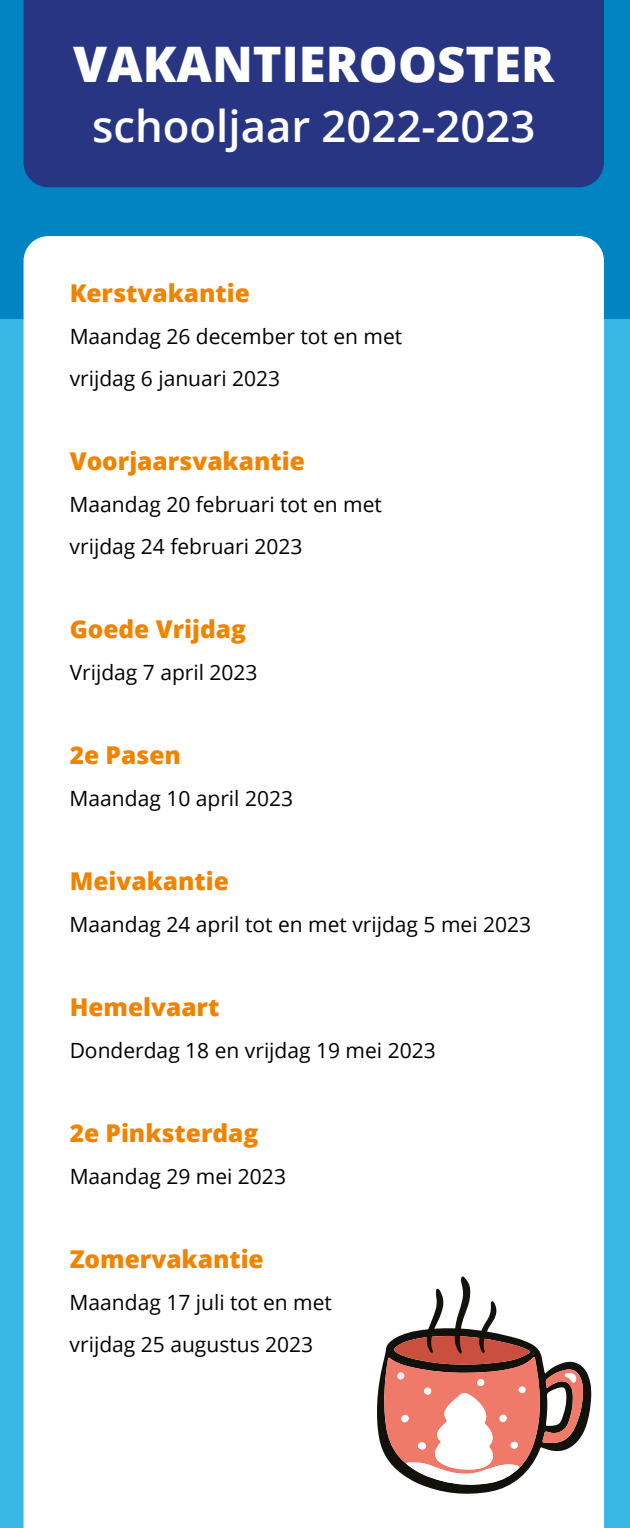
<style>
.page{position:relative;width:630px;height:1528px;background:#fff}
.page>*{position:absolute;margin:0;border:0;box-sizing:border-box;transform-origin:0 0}
.t1{font:800 49px "Open Sans";color:#fff}
.t2{font:600 43.75px "Open Sans";color:#fff}
.t3{font:800 24.5px "Open Sans";color:#f08300}
.t4{font:21px/42px "Open Sans";color:#000}
</style>
<div class="page">
<div style="left:0;top:0;width:630px;height:384px;background:#0084c2"></div>
<div style="left:0;top:319px;width:630px;height:1209px;background:#37b7e3"></div>
<div style="left:24px;top:236px;width:580px;height:1292px;background:#fff"></div>
<div style="left:24px;top:0;width:580px;height:187px;background:#283583"></div>
<svg style="left:377px;top:1277px;width:214px;height:219px;background:#cfaaa4"></svg>
<h1 class="t1" style="left:73px;top:27px;width:483px">VAKANTIEROOSTER</h1>
<h2 class="t2" style="left:92px;top:96px;width:445px">schooljaar 2022-2023</h2>
<p class="t3" style="left:70px;top:275px;width:182px">Kerstvakantie</p>
<p class="t4" style="left:70px;top:315px;width:334px">Maandag 26 december tot en met vrijdag 6 januari 2023</p>
<p class="t3" style="left:70px;top:443px;width:237px">Voorjaarsvakantie</p>
<p class="t4" style="left:70px;top:483px;width:314px">Maandag 20 februari tot en met vrijdag 24 februari 2023</p>
<p class="t3" style="left:70px;top:611px;width:178px">Goede Vrijdag</p>
<p class="t4" style="left:70px;top:651px;width:189px">Vrijdag 7 april 2023</p>
<p class="t3" style="left:70px;top:737px;width:113px">2e Pasen</p>
<p class="t4" style="left:70px;top:777px;width:225px">Maandag 10 april 2023</p>
<p class="t3" style="left:70px;top:863px;width:161px">Meivakantie</p>
<p class="t4" style="left:70px;top:903px;width:463px">Maandag 24 april tot en met vrijdag 5 mei 2023</p>
<p class="t3" style="left:70px;top:989px;width:151px">Hemelvaart</p>
<p class="t4" style="left:70px;top:1029px;width:368px">Donderdag 18 en vrijdag 19 mei 2023</p>
<p class="t3" style="left:70px;top:1115px;width:190px">2e Pinksterdag</p>
<p class="t4" style="left:70px;top:1155px;width:218px">Maandag 29 mei 2023</p>
<p class="t3" style="left:70px;top:1241px;width:196px">Zomervakantie</p>
<p class="t4" style="left:70px;top:1281px;width:264px">Maandag 17 juli tot en met vrijdag 25 augustus 2023</p>
</div>
